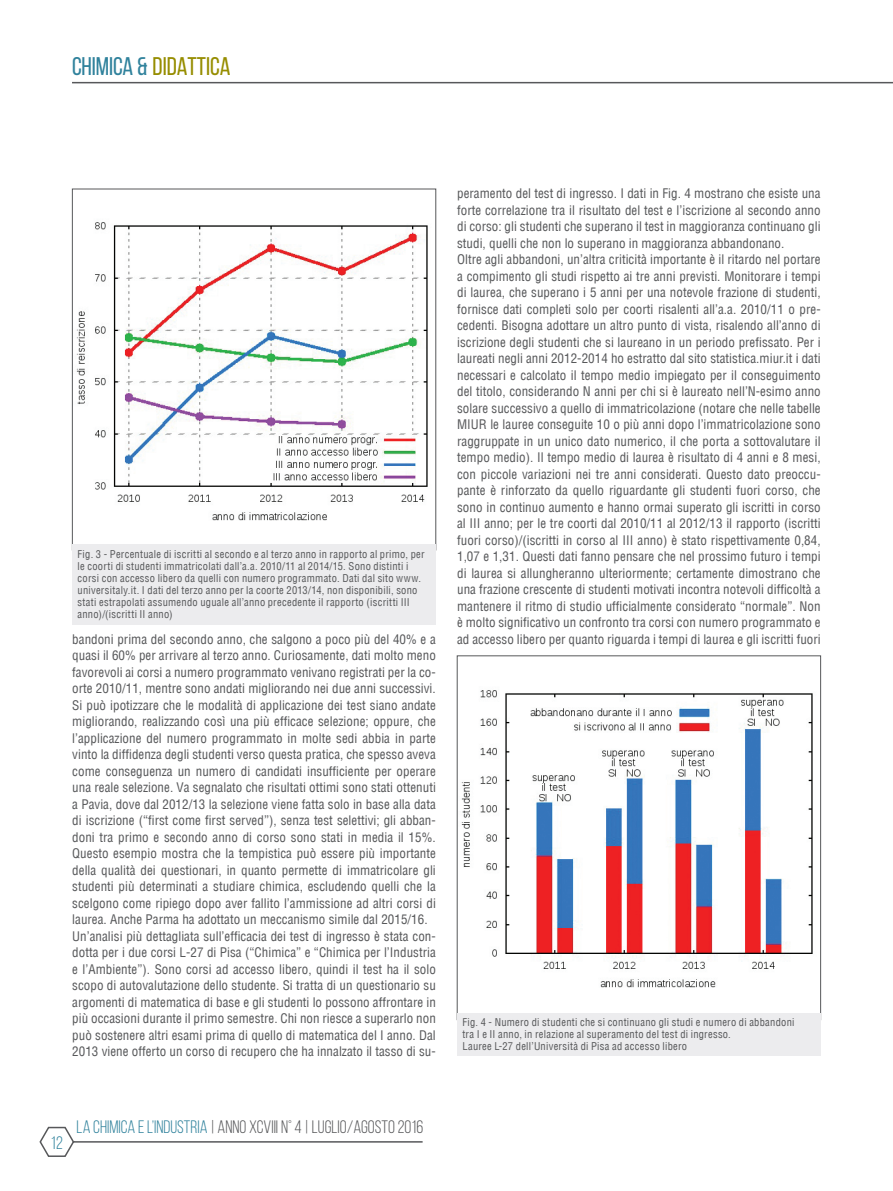
<style>
.page{position:relative;width:893px;height:1191px;background:#fff}
.page>*{position:absolute;margin:0;border:0;box-sizing:border-box;transform-origin:0 0}
.t1{font:25.5px "Bebas Neue";color:#968d00}
.t2{font:18px "Bebas Neue";color:#57585a}
.t3{font:18px "Bebas Neue";color:#30829c}
.t4{font:condensed 12.9px/16.5px "Helvetica LT";letter-spacing:.005em;color:#57585a}
.t5{font:condensed 10.5px/12px "Helvetica LT";letter-spacing:.025em;color:#57585a}
.s1{color:#30829c}
</style>
<div class="page">
<hr style="left:72px;top:82px;width:821px;height:1px;background:#57585a">
<svg style="left:39px;top:1126px;width:384px;height:31px"></svg>
<img style="left:461px;top:690px;width:352px;height:298px">
<div style="left:457px;top:1013px;width:364px;height:43px;background:#ececee"></div>
<img style="left:76px;top:222px;width:352px;height:299px">
<div style="left:72px;top:544px;width:364px;height:81px;background:#ececee"></div>
<h1 class="t1" style="left:72px;top:52px;width:160px"><span class="s1">CHIMICA &amp;</span> DIDATTICA</h1>
<p class="t5" style="left:78px;top:548px;width:349px">Fig. 3 - Percentuale di iscritti al secondo e al terzo anno in rapporto al primo, per le coorti di studenti immatricolati dall’a.a. 2010/11 al 2014/15. Sono distinti i corsi con accesso libero da quelli con numero programmato. Dati dal sito www. universitaly.it. I dati del terzo anno per la coorte 2013/14, non disponibili, sono stati estrapolati assumendo uguale all’anno precedente il rapporto (iscritti III anno)/(iscritti II anno)</p>
<p class="t4" style="left:72px;top:630px;width:365px">bandoni prima del secondo anno, che salgono a poco più del 40% e a quasi il 60% per arrivare al terzo anno. Curiosamente, dati molto meno favorevoli ai corsi a numero programmato venivano registrati per la co&shy;orte 2010/11, mentre sono andati migliorando nei due anni successivi.<br>Si può ipotizzare che le modalità di applicazione dei test siano andate migliorando, realizzando così una più efficace selezione; oppure, che l’applicazione del numero programmato in molte sedi abbia in parte vinto la diffidenza degli studenti verso questa pratica, che spesso aveva come conseguenza un numero di candidati insufficiente per operare una reale selezione. Va segnalato che risultati ottimi sono stati ottenuti a Pavia, dove dal 2012/13 la selezione viene fatta solo in base alla data di iscrizione (“first come first served”), senza test selettivi; gli abban&shy;doni tra primo e secondo anno di corso sono stati in media il 15%.<br>Questo esempio mostra che la tempistica può essere più importante della qualità dei questionari, in quanto permette di immatricolare gli studenti più determinati a studiare chimica, escludendo quelli che la scelgono come ripiego dopo aver fallito l’ammissione ad altri corsi di laurea. Anche Parma ha adottato un meccanismo simile dal 2015/16.<br>Un’analisi più dettagliata sull’efficacia dei test di ingresso è stata con&shy;dotta per i due corsi L-27 di Pisa (“Chimica” e “Chimica per l’Industria e l’Ambiente”). Sono corsi ad accesso libero, quindi il test ha il solo scopo di autovalutazione dello studente. Si tratta di un questionario su argomenti di matematica di base e gli studenti lo possono affrontare in più occasioni durante il primo semestre. Chi non riesce a superarlo non può sostenere altri esami prima di quello di matematica del I anno. Dal 2013 viene offerto un corso di recupero che ha innalzato il tasso di su-</p>
<p class="t4" style="left:457px;top:185px;width:365px">peramento del test di ingresso. I dati in Fig. 4 mostrano che esiste una forte correlazione tra il risultato del test e l’iscrizione al secondo anno di corso: gli studenti che superano il test in maggioranza continuano gli studi, quelli che non lo superano in maggioranza abbandonano.<br>Oltre agli abbandoni, un’altra criticità importante è il ritardo nel portare a compimento gli studi rispetto ai tre anni previsti. Monitorare i tempi di laurea, che superano i 5 anni per una notevole frazione di studenti, fornisce dati completi solo per coorti risalenti all’a.a. 2010/11 o pre&shy;cedenti. Bisogna adottare un altro punto di vista, risalendo all’anno di iscrizione degli studenti che si laureano in un periodo prefissato. Per i laureati negli anni 2012-2014 ho estratto dal sito statistica.miur.it i dati necessari e calcolato il tempo medio impiegato per il conseguimento del titolo, considerando N anni per chi si è laureato nell’N-esimo anno solare successivo a quello di immatricolazione (notare che nelle tabelle MIUR le lauree conseguite 10 o più anni dopo l’immatricolazione sono raggruppate in un unico dato numerico, il che porta a sottovalutare il tempo medio). Il tempo medio di laurea è risultato di 4 anni e 8 mesi, con piccole variazioni nei tre anni considerati. Questo dato preoccu&shy;pante è rinforzato da quello riguardante gli studenti fuori corso, che sono in continuo aumento e hanno ormai superato gli iscritti in corso al III anno; per le tre coorti dal 2010/11 al 2012/13 il rapporto (iscritti fuori corso)/(iscritti in corso al III anno) è stato rispettivamente 0,84, 1,07 e 1,31. Questi dati fanno pensare che nel prossimo futuro i tempi di laurea si allungheranno ulteriormente; certamente dimostrano che una frazione crescente di studenti motivati incontra notevoli difficoltà a mantenere il ritmo di studio ufficialmente considerato “normale”. Non è molto significativo un confronto tra corsi con numero programmato e ad accesso libero per quanto riguarda i tempi di laurea e gli iscritti fuori</p>
<p class="t5" style="left:462px;top:1015px;width:334px">Fig. 4 - Numero di studenti che si continuano gli studi e numero di abbandoni tra I e II anno, in relazione al superamento del test di ingresso.<br>Lauree L-27 dell’Università di Pisa ad accesso libero</p>
<h2 class="t3" style="left:51px;top:1133px;width:13px">12</h2>
<h2 class="t2" style="left:77px;top:1117px;width:348px"><span class="s1">LA CHIMICA E L’INDUSTRIA</span> | ANNO XCVIII N° 4 | LUGLIO/AGOSTO 2016</h2>
</div>
